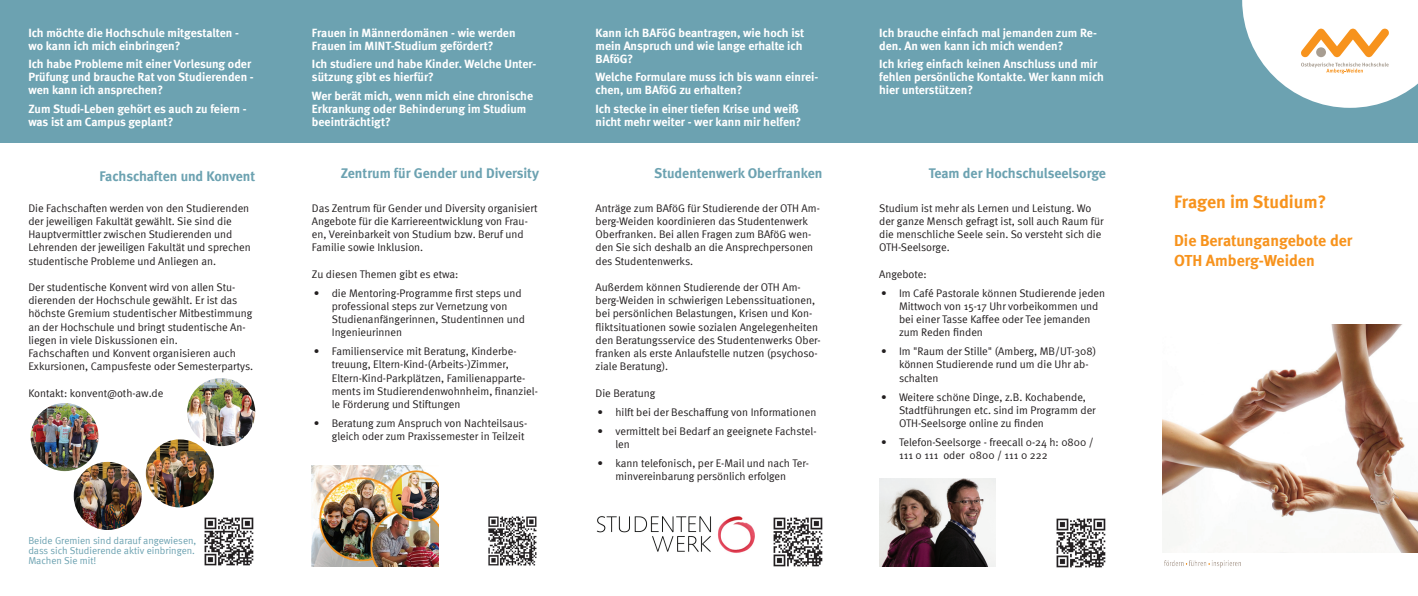
<style>
.page{position:relative;width:1418px;height:596px;background:#fff}
.page>*{position:absolute;margin:0;border:0;box-sizing:border-box;transform-origin:0 0}
.t1{font:700 18px "Meta";color:#f7931d}
.t2{font:700 16px/19.2px "Meta";color:#f7931d}
.t3{font:700 14px "Meta";color:#6ca2b1}
.t4{font:700 12px/13px "Meta";color:#fff}
.t5{font:11px/13.2px "Meta Normal";color:#231f20}
.t6{font:10px/10px "Meta Normal";color:#6ca2b1}
</style>
<div class="page">
<div style="left:0;top:0;width:1417px;height:143px;background:#6ca2b1"></div>
<img style="left:1164px;top:560px;width:75px;height:7px">
<img style="left:488px;top:516px;width:49px;height:50px">
<img style="left:773px;top:517px;width:50px;height:50px">
<img style="left:1056px;top:518px;width:50px;height:50px">
<img style="left:1162px;top:324px;width:255px;height:228px">
<img style="left:146px;top:439px;width:68px;height:68px;border-radius:34px">
<img style="left:31px;top:403px;width:68px;height:68px;border-radius:34px">
<img style="left:204px;top:517px;width:50px;height:49px">
<img style="left:596px;top:516px;width:159px;height:37px">
<img style="left:312px;top:465px;width:126px;height:101px">
<svg style="left:1242px;top:0;width:175px;height:108px"></svg>
<div style="left:1316px;top:47px;width:9px;height:10px;background:#a79d91;border-radius:50%"></div>
<img style="left:879px;top:478px;width:116px;height:88px">
<img style="left:187px;top:378px;width:68px;height:68px;border-radius:34px">
<img style="left:74px;top:461px;width:68px;height:68px;border-radius:34px">
<p class="t4" style="left:28px;top:26px;width:212px">Ich möchte die Hochschule mitgestalten - wo kann ich mich einbringen?</p>
<p class="t4" style="left:28px;top:58px;width:227px">Ich habe Probleme mit einer Vorlesung oder<br>Prüfung und brauche Rat von Studierenden - wen kann ich ansprechen?</p>
<p class="t4" style="left:28px;top:102px;width:220px">Zum Studi-Leben gehört es auch zu feiern - was ist am Campus geplant?</p>
<p class="t4" style="left:312px;top:26px;width:205px">Frauen in Männerdomänen - wie werden<br>Frauen im MINT-Studium gefördert?</p>
<p class="t4" style="left:312px;top:58px;width:226px">Ich studiere und habe Kinder. Welche Unter&shy;sützung gibt es hierfür?</p>
<p class="t4" style="left:312px;top:89px;width:223px">Wer berät mich, wenn mich eine chronische<br>Erkrankung oder Behinderung im Studium beeinträchtigt?</p>
<p class="t4" style="left:595px;top:26px;width:210px">Kann ich BAFöG beantragen, wie hoch ist mein Anspruch und wie lange erhalte ich<br>BAföG?</p>
<p class="t4" style="left:595px;top:71px;width:224px">Welche Formulare muss ich bis wann einrei&shy;chen, um BAföG zu erhalten?</p>
<p class="t4" style="left:595px;top:102px;width:207px">Ich stecke in einer tiefen Krise und weiß nicht mehr weiter - wer kann mir helfen?</p>
<p class="t4" style="left:879px;top:26px;width:219px">Ich brauche einfach mal jemanden zum Re&shy;den. An wen kann ich mich wenden?</p>
<p class="t4" style="left:879px;top:58px;width:226px">Ich krieg einfach keinen Anschluss und mir fehlen persönliche Kontakte. Wer kann mich hier unterstützen?</p>
<p class="t3" style="left:99px;top:167px;width:157px">Fachschaften und Konvent</p>
<p class="t3" style="left:341px;top:164px;width:200px">Zentrum für Gender und Diversity</p>
<p class="t3" style="left:654px;top:164px;width:170px">Studentenwerk Oberfranken</p>
<p class="t3" style="left:928px;top:164px;width:179px">Team der Hochschulseelsorge</p>
<p class="t5" style="left:28px;top:201px;width:224px">Die Fachschaften werden von den Studierenden der jeweiligen Fakultät gewählt. Sie sind die Hauptvermittler zwischen Studierenden und Lehrenden der jeweiligen Fakultät und sprechen studentische Probleme und Anliegen an.</p>
<p class="t5" style="left:28px;top:280px;width:226px">Der studentische Konvent wird von allen Stu&shy;dierenden der Hochschule gewählt. Er ist das höchste Gremium studentischer Mitbestimmung an der Hochschule und bringt studentische An&shy;liegen in viele Diskussionen ein.<br>Fachschaften und Konvent organisieren auch Exkursionen, Campusfeste oder Semesterpartys.</p>
<p class="t5" style="left:28px;top:386px;width:136px">Kontakt: konvent@oth-aw.de</p>
<p class="t6" style="left:28px;top:535px;width:169px">Beide Gremien sind darauf angewiesen, dass sich Studierende aktiv einbringen.<br>Machen Sie mit!</p>
<p class="t5" style="left:312px;top:201px;width:227px">Das Zentrum für Gender und Diversity organisiert Angebote für die Karriereentwicklung von Frau&shy;en, Vereinbarkeit von Studium bzw. Beruf und Familie sowie Inklusion.</p>
<p class="t5" style="left:312px;top:267px;width:148px">Zu diesen Themen gibt es etwa:</p>
<p class="t5" style="left:332px;top:286px;width:195px;text-indent:-18px">• die Mentoring-Programme first steps und professional steps zur Vernetzung von Studienanfängerinnen, Studentinnen und Ingenieurinnen</p>
<p class="t5" style="left:332px;top:344px;width:208px;text-indent:-18px">• Familienservice mit Beratung, Kinderbe&shy;treuung, Eltern-Kind-(Arbeits-)Zimmer, Eltern-Kind-Parkplätzen, Familienapparte&shy;ments im Studierendenwohnheim, finanziel&shy;le Förderung und Stiftungen</p>
<p class="t5" style="left:314px;top:416px;width:215px;text-align:right">• Beratung zum Anspruch von Nachteilsaus&shy;gleich oder zum Praxissemester in Teilzeit</p>
<p class="t5" style="left:595px;top:201px;width:226px">Anträge zum BAföG für Studierende der OTH Am&shy;berg-Weiden koordinieren das Studentenwerk Oberfranken. Bei allen Fragen zum BAföG wen&shy;den Sie sich deshalb an die Ansprechpersonen des Studentenwerks.</p>
<p class="t5" style="left:595px;top:280px;width:227px">Außerdem können Studierende der OTH Am&shy;berg-Weiden in schwierigen Lebenssituationen, bei persönlichen Belastungen, Krisen und Kon&shy;fliktsituationen sowie sozialen Angelegenheiten den Beratungsservice des Studentenwerks Ober&shy;franken als erste Anlaufstelle nutzen (psychoso&shy;ziale Beratung).</p>
<p class="t5" style="left:595px;top:386px;width:61px">Die Beratung</p>
<p class="t5" style="left:597px;top:405px;width:220px">• hilft bei der Beschaffung von Informationen</p>
<p class="t5" style="left:615px;top:423px;width:203px;text-indent:-18px">• vermittelt bei Bedarf an geeignete Fachstel&shy;len</p>
<p class="t5" style="left:597px;top:456px;width:213px;text-align:center">• kann telefonisch, per E-Mail und nach Ter&shy;minvereinbarung persönlich erfolgen</p>
<p class="t5" style="left:879px;top:201px;width:226px">Studium ist mehr als Lernen und Leistung. Wo der ganze Mensch gefragt ist, soll auch Raum für die menschliche Seele sein. So versteht sich die OTH-Seelsorge.</p>
<p class="t5" style="left:879px;top:267px;width:49px">Angebote:</p>
<p class="t5" style="left:899px;top:286px;width:208px;text-indent:-18px">• Im Café Pastorale können Studierende jeden Mittwoch von 15-17 Uhr vorbeikommen und bei einer Tasse Kaffee oder Tee jemanden zum Reden finden</p>
<p class="t5" style="left:899px;top:344px;width:199px;text-indent:-18px">• Im "Raum der Stille" (Amberg, MB/UT-308) können Studierende rund um die Uhr ab&shy;schalten</p>
<p class="t5" style="left:899px;top:390px;width:198px;text-indent:-18px">• Weitere schöne Dinge, z.B. Kochabende,<br>Stadtführungen etc. sind im Programm der<br>OTH-Seelsorge online zu finden</p>
<p class="t5" style="left:899px;top:435px;width:196px;text-indent:-18px">• Telefon-Seelsorge - freecall 0-24 h: 0800 /<br>111 0 111 oder 0800 / 111 0 222</p>
<h1 class="t1" style="left:1174px;top:191px;width:154px">Fragen im Studium?</h1>
<h2 class="t2" style="left:1174px;top:231px;width:180px">Die Beratungangebote der<br>OTH Amberg-Weiden</h2>
</div>
